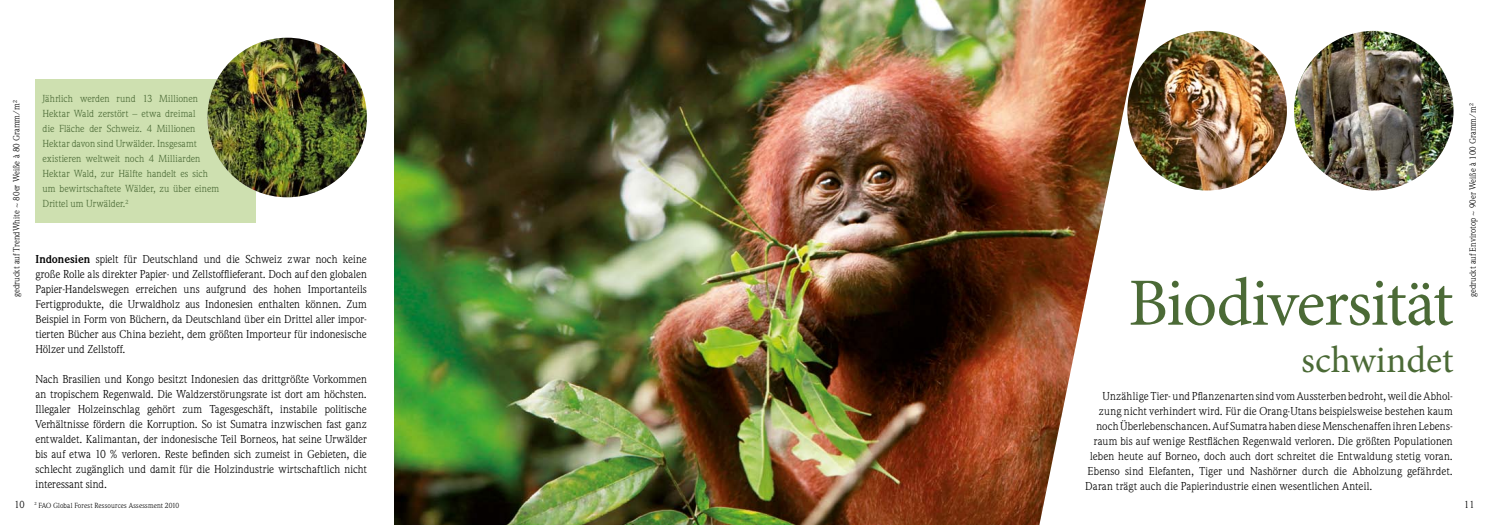
<style>
.page{position:relative;width:1489px;height:525px;background:#fff}
.page>*{position:absolute;margin:0;border:0;box-sizing:border-box;transform-origin:0 0}
.t1{font:67.5px "Minion Pro";letter-spacing:-.025em;color:#4b6a36}
.t2{font:37.5px "Minion Pro";color:#4b6a36}
.t3{font:11.25px/15px "Weidemann";letter-spacing:.005em;color:#000;text-align:justify}
.t4{font:10px/15px "Weidemann";color:#4b6a36}
.t5{font:10px "Weidemann";color:#000}
.t6{font:8.75px "Weidemann Std";color:#000}
.t7{font:7.25px "Weidemann";letter-spacing:.02em;color:#000}
.s1{font-weight:700}
</style>
<div class="page">
<img style="left:394px;top:0;width:751px;height:524px">
<img style="left:1293px;top:31px;width:160px;height:159px;border-radius:80px">
<img style="left:1127px;top:31px;width:159px;height:159px;border-radius:80px">
<div style="left:35px;top:79px;width:221px;height:143px;background:#cee0b0"></div>
<img style="left:207px;top:38px;width:160px;height:159px;border-radius:80px">
<p class="t4" style="left:43px;top:91px;width:178px">Jährlich werden rund 13 Millionen Hektar Wald zerstört – etwa dreimal<br>die Fläche der Schweiz. 4 Millionen Hektar davon sind Urwälder. Insgesamt existieren weltweit noch 4 Milliarden Hektar Wald, zur Hälfte handelt es sich um bewirtschaftete Wälder, zu über einem Drittel um Urwälder.<sup>2</sup></p>
<p class="t6" style="left:11px;top:297px;width:198px;rotate:-90deg">gedruckt auf TrendWhite ~ 80er Weiße à 80 Gramm/m²</p>
<p class="t6" style="left:1467px;top:297px;width:195px;rotate:-90deg">gedruckt auf Envirotop ~ 90er Weiße à 100 Gramm/m²</p>
<p class="t3" style="left:35px;top:251px;width:333px"><span class="s1">Indonesien</span> spielt für Deutschland und die Schweiz zwar noch keine große Rolle als direkter Papier- und Zellstofflieferant. Doch auf den globalen Papier-Handelswegen erreichen uns aufgrund des hohen Importanteils Fertigprodukte, die Urwaldholz aus Indonesien enthalten können. Zum Beispiel in Form von Büchern, da Deutschland über ein Drittel aller impor&shy;tierten Bücher aus China bezieht, dem größten Importeur für indonesische Hölzer und Zellstoff.</p>
<p class="t3" style="left:35px;top:371px;width:333px">Nach Brasilien und Kongo besitzt Indonesien das drittgrößte Vorkommen an tropischem Regenwald. Die Waldzerstörungsrate ist dort am höchsten.<br>Illegaler Holzeinschlag gehört zum Tagesgeschäft, instabile politische Verhältnisse fördern die Korruption. So ist Sumatra inzwischen fast ganz entwaldet. Kalimantan, der indonesische Teil Borneos, hat seine Urwälder bis auf etwa 10 % verloren. Reste befinden sich zumeist in Gebieten, die schlecht zugänglich und damit für die Holzindustrie wirtschaftlich nicht interessant sind.</p>
<h1 class="t1" style="left:1128px;top:262px;width:327px">Biodiversität</h1>
<h2 class="t2" style="left:1301px;top:337px;width:154px">schwindet</h2>
<p class="t3" style="left:1102px;top:388px;width:351px">Unzählige Tier- und Pflanzenarten sind vom Aussterben bedroht, weil die Abhol-</p>
<p class="t3" style="left:1098px;top:403px;width:355px">zung nicht verhindert wird. Für die Orang-Utans beispielsweise bestehen kaum</p>
<p class="t3" style="left:1096px;top:418px;width:358px">noch Überlebenschancen. Auf Sumatra haben diese Menschenaffen ihren Lebens-</p>
<p class="t3" style="left:1093px;top:433px;width:360px">raum bis auf wenige Restflächen Regenwald verloren. Die größten Populationen</p>
<p class="t3" style="left:1090px;top:448px;width:364px">leben heute auf Borneo, doch auch dort schreitet die Entwaldung stetig voran.</p>
<p class="t3" style="left:1087px;top:463px;width:366px">Ebenso sind Elefanten, Tiger und Nashörner durch die Abholzung gefährdet.</p>
<p class="t3" style="left:1085px;top:478px;width:289px">Daran trägt auch die Papierindustrie einen wesentlichen Anteil.</p>
<p class="t5" style="left:14px;top:498px;width:12px">10</p>
<p class="t5" style="left:1463px;top:498px;width:12px">11</p>
<p class="t7" style="left:34px;top:500px;width:146px"><sup>2</sup> FAO Global Forest Ressources Assessment 2010</p>
</div>
